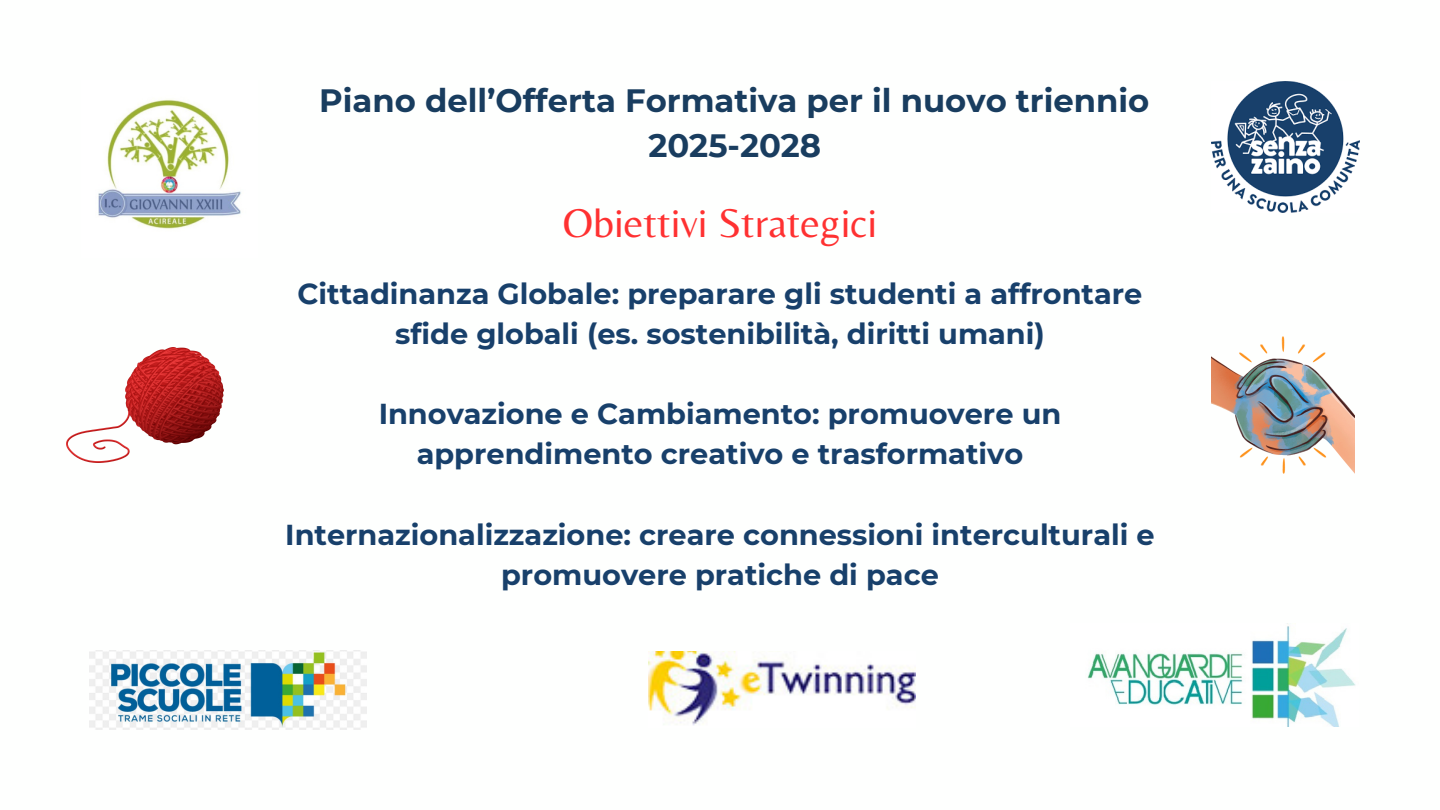
<style>
.page{position:relative;width:1440px;height:810px;background:#fff}
.page>*{position:absolute;margin:0;border:0;box-sizing:border-box;transform-origin:0 0}
.t1{font:41.8px "Belleza";color:#ff3131}
.t2{font:700 32.3px/45px "Montserrat";color:#193d5f;text-align:center}
.t3{font:700 28.8px/40.1px "Montserrat";color:#18406b;text-align:center}
</style>
<div class="page">
<img style="left:98px;top:99px;width:143px;height:130px">
<img style="left:1211px;top:81px;width:148px;height:131px">
<img style="left:89px;top:650px;width:278px;height:79px">
<img style="left:648px;top:651px;width:267px;height:74px">
<img style="left:1087px;top:626px;width:269px;height:101px">
<img style="left:67px;top:347px;width:156px;height:116px">
<img style="left:1211px;top:337px;width:144px;height:137px">
<p class="t2" style="left:319px;top:77px;width:832px">Piano dell’Offerta Formativa per il nuovo triennio<br>2025-2028</p>
<p class="t1" style="left:563px;top:198px;width:316px">Obiettivi Strategici</p>
<p class="t3" style="left:298px;top:273px;width:846px">Cittadinanza Globale: preparare gli studenti a affrontare sfide globali (es. sostenibilità, diritti umani)</p>
<p class="t3" style="left:379px;top:394px;width:684px">Innovazione e Cambiamento: promuovere un apprendimento creativo e trasformativo</p>
<p class="t3" style="left:285px;top:514px;width:871px">Internazionalizzazione: creare connessioni interculturali e promuovere pratiche di pace</p>
</div>
